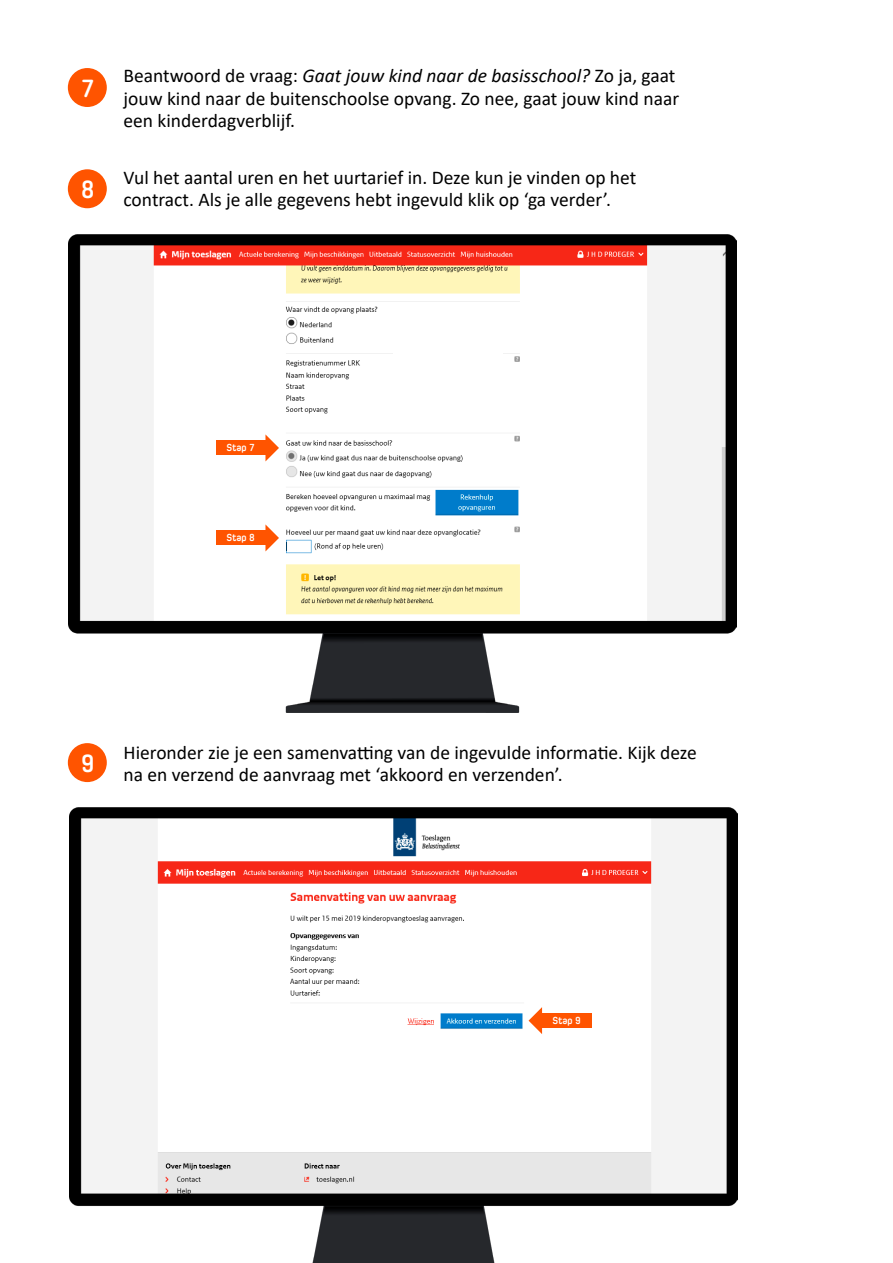
<style>
.page{position:relative;width:893px;height:1263px;background:#fff}
.page>*{position:absolute;margin:0;border:0;box-sizing:border-box;transform-origin:0 0}
.t1{font:700 25.5px "Spoon";color:#fff}
.t2{font:19.5px/22.5px "Calibri";color:#000}
.t3{font:700 10.5px "Spoon";letter-spacing:-.03em;color:#fff}
.s1{font-style:italic}
</style>
<div class="page">
<div style="left:68px;top:68px;width:39px;height:39px;background:#ff5400;border-radius:50%"></div>
<div style="left:68px;top:169px;width:39px;height:39px;background:#ff5400;border-radius:50%"></div>
<img style="left:68px;top:234px;width:669px;height:478px">
<div style="left:216px;top:440px;width:50px;height:15px;background:#ff5400"></div>
<svg style="left:265px;top:434px;width:14px;height:27px"></svg>
<div style="left:216px;top:530px;width:50px;height:15px;background:#ff5400"></div>
<svg style="left:265px;top:524px;width:14px;height:27px"></svg>
<div style="left:68px;top:743px;width:39px;height:39px;background:#ff5400;border-radius:50%"></div>
<img style="left:69px;top:807px;width:669px;height:456px">
<div style="left:359px;top:932px;width:109px;height:10px;background:#fff"></div>
<div style="left:337px;top:943px;width:109px;height:10px;background:#fff"></div>
<div style="left:337px;top:953px;width:109px;height:10px;background:#fff"></div>
<div style="left:335px;top:963px;width:145px;height:13px;background:#fff"></div>
<div style="left:541px;top:1013px;width:50px;height:15px;background:#ff5400"></div>
<svg style="left:529px;top:1007px;width:13px;height:27px"></svg>
<div style="left:394px;top:354px;width:109px;height:60px;background:#fff"></div>
<div style="left:360px;top:976px;width:35px;height:12px;background:#fff"></div>
<div style="left:321px;top:985px;width:35px;height:13px;background:#fff"></div>
<p class="t1" style="left:81px;top:73px;width:15px">7</p>
<p class="t1" style="left:81px;top:175px;width:15px">8</p>
<p class="t2" style="left:124px;top:64px;width:557px">Beantwoord de vraag: <span class="s1">Gaat jouw kind naar de basisschool?</span> Zo ja, gaat jouw kind naar de buitenschoolse opvang. Zo nee, gaat jouw kind naar een kinderdagverblijf.</p>
<p class="t2" style="left:124px;top:166px;width:514px">Vul het aantal uren en het uurtarief in. Deze kun je vinden op het contract. Als je alle gegevens hebt ingevuld klik op ‘ga verder’.</p>
<p class="t3" style="left:226px;top:441px;width:30px">Stap 7</p>
<p class="t3" style="left:226px;top:531px;width:30px">Stap 8</p>
<p class="t1" style="left:81px;top:748px;width:15px">9</p>
<p class="t2" style="left:124px;top:740px;width:575px">Hieronder zie je een samenvatting van de ingevulde informatie. Kijk deze</p>
<p class="t2" style="left:124px;top:763px;width:441px">na en verzend de aanvraag met ‘akkoord en verzenden’.</p>
<p class="t3" style="left:552px;top:1014px;width:30px">Stap 9</p>
</div>
